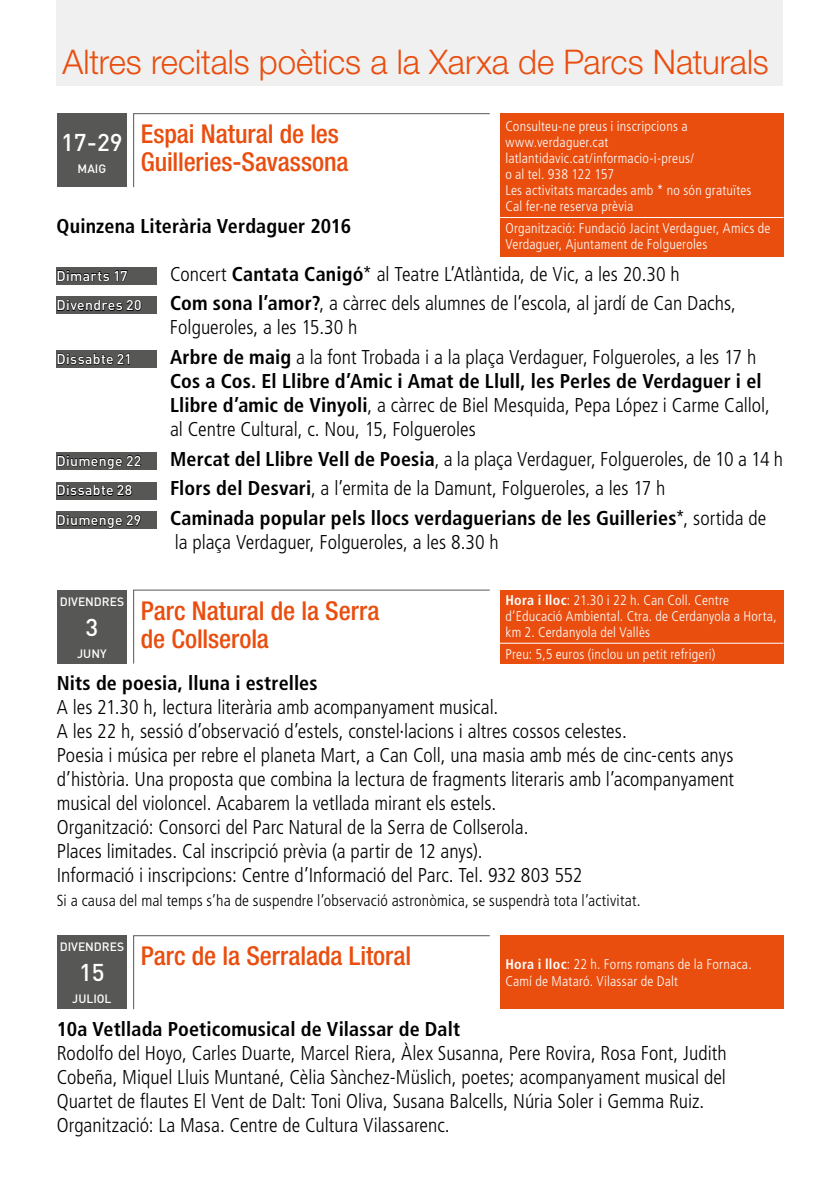
<style>
.page{position:relative;width:840px;height:1191px;background:#fff}
.page>*{position:absolute;margin:0;border:0;box-sizing:border-box;transform-origin:0 0}
.t1{font:300 34px "Helvetica Neue LT Std";letter-spacing:-.005em;color:#e94e0f}
.t2{font:500 condensed 26px/28px "Helvetica Neue LT Std";letter-spacing:-.005em;color:#e94e0f}
.t3{font:500 24px "DIN";color:#fff}
.t4{font:300 condensed 20px/24px "Frutiger LT Std";color:#000}
.t5{font:700 condensed 20px/24px "Frutiger LT Std";letter-spacing:.01em;color:#000}
.t6{font:300 condensed 16px "Frutiger LT Std";letter-spacing:.01em;color:#000}
.t7{font:300 condensed 14px/16px "Frutiger LT Std";letter-spacing:.015em;color:#fff}
.t8{font:500 14px "DIN";letter-spacing:.025em;color:#fff}
.t9{font:500 12px "DIN";color:#fff}
.s1{font-weight:700}
.s2{font-weight:300}
</style>
<div class="page">
<div style="left:56px;top:267px;width:101px;height:17px;background:#575756"></div>
<div style="left:56px;top:297px;width:101px;height:17px;background:#575756"></div>
<div style="left:56px;top:350px;width:101px;height:17px;background:#575756"></div>
<div style="left:56px;top:452px;width:101px;height:17px;background:#575756"></div>
<div style="left:56px;top:482px;width:101px;height:17px;background:#575756"></div>
<div style="left:56px;top:511px;width:101px;height:17px;background:#575756"></div>
<div style="left:499px;top:935px;width:284px;height:74px;background:#e94e0f"></div>
<div style="left:499px;top:590px;width:284px;height:73px;background:#e94e0f"></div>
<hr style="left:499px;top:643px;width:284px;height:1px;background:#fff">
<svg style="left:133px;top:935px;width:357px;height:74px"></svg>
<svg style="left:133px;top:589px;width:357px;height:75px"></svg>
<div style="left:57px;top:935px;width:70px;height:74px;background:#575756"></div>
<div style="left:57px;top:590px;width:70px;height:73px;background:#575756"></div>
<div style="left:57px;top:0;width:725px;height:85px;background:#f0f0f0"></div>
<div style="left:499px;top:113px;width:284px;height:144px;background:#e94e0f"></div>
<hr style="left:499px;top:217px;width:284px;height:1px;background:#fff">
<svg style="left:133px;top:113px;width:357px;height:75px"></svg>
<div style="left:57px;top:113px;width:70px;height:74px;background:#575756"></div>
<svg style="left:57px;top:270px;width:71px;height:12px"></svg>
<div style="left:135px;top:300px;width:6px;height:10px;border:1px solid #000;border-radius:3px"></div>
<svg style="left:57px;top:299px;width:82px;height:12px"></svg>
<svg style="left:57px;top:353px;width:73px;height:12px"></svg>
<svg style="left:57px;top:455px;width:84px;height:15px"></svg>
<svg style="left:57px;top:485px;width:76px;height:11px"></svg>
<svg style="left:57px;top:514px;width:85px;height:15px"></svg>
<h1 class="t1" style="left:62px;top:41px;width:707px">Altres recitals poètics a la Xarxa de Parcs Naturals</h1>
<p class="t7" style="left:505px;top:119px;width:247px">Consulteu-ne preus i inscripcions a www.verdaguer.cat latlantidavic.cat/informacio-i-preus/<br>o al tel. 938 122 157<br>Les activitats marcades amb * no són gratuïtes<br>Cal fer-ne reserva prèvia</p>
<p class="t7" style="left:505px;top:220px;width:266px">Organització: Fundació Jacint Verdaguer, Amics de<br>Verdaguer, Ajuntament de Folgueroles</p>
<h2 class="t2" style="left:141px;top:120px;width:209px">Espai Natural de les<br>Guilleries-Savassona</h2>
<p class="t3" style="left:61px;top:127px;width:63px">17-29</p>
<p class="t9" style="left:78px;top:161px;width:30px">MAIG</p>
<p class="t5" style="left:56px;top:214px;width:296px">Quinzena Literària Verdaguer 2016</p>
<p class="t8" style="left:56px;top:267px;width:73px">Dimarts 17</p>
<p class="t4" style="left:170px;top:262px;width:511px">Concert <span class="s1">Cantata Canigó</span>* al Teatre L’Atlàntida, de Vic, a les 20.30 h</p>
<p class="t8" style="left:56px;top:296px;width:87px">Divendres 20</p>
<p class="t4" style="left:170px;top:292px;width:567px"><span class="s1">Com sona l’amor?</span>, a càrrec dels alumnes de l’escola, al jardí de Can Dachs,<br>Folgueroles, a les 15.30 h</p>
<p class="t8" style="left:56px;top:350px;width:77px">Dissabte 21</p>
<p class="t4" style="left:170px;top:345px;width:601px"><span class="s1">Arbre de maig</span> a la font Trobada i a la plaça Verdaguer, Folgueroles, a les 17 h <span class="s1">Cos a Cos. El Llibre d’Amic i Amat de Llull, les Perles de Verdaguer i el Llibre d’amic de Vinyoli</span>, a càrrec de Biel Mesquida, Pepa López i Carme Callol, al Centre Cultural, c. Nou, 15, Folgueroles</p>
<p class="t8" style="left:56px;top:452px;width:86px">Diumenge 22</p>
<p class="t4" style="left:170px;top:447px;width:614px"><span class="s1">Mercat del Llibre Vell de Poesia</span>, a la plaça Verdaguer, Folgueroles, de 10 a 14 h</p>
<p class="t8" style="left:56px;top:481px;width:77px">Dissabte 28</p>
<p class="t4" style="left:170px;top:477px;width:496px"><span class="s1">Flors del Desvari</span>, a l’ermita de la Damunt, Folgueroles, a les 17 h</p>
<p class="t8" style="left:56px;top:511px;width:86px">Diumenge 29</p>
<p class="t5" style="left:170px;top:506px;width:597px">Caminada popular pels llocs verdaguerians de les Guilleries<span class="s2">*, sortida de la plaça Verdaguer, Folgueroles, a les 8.30 h</span></p>
<p class="t9" style="left:60px;top:593px;width:66px">DIVENDRES</p>
<p class="t3" style="left:85px;top:611px;width:14px">3</p>
<p class="t9" style="left:77px;top:645px;width:31px">JUNY</p>
<h2 class="t2" style="left:141px;top:596px;width:240px">Parc Natural de la Serra de Collserola</h2>
<p class="t7" style="left:505px;top:592px;width:273px"><span class="s1">Hora i lloc</span>: 21.30 i 22 h. Can Coll. Centre d’Educació Ambiental. Ctra. de Cerdanyola a Horta, km 2. Cerdanyola del Vallès</p>
<p class="t7" style="left:505px;top:646px;width:211px">Preu: 5,5 euros (inclou un petit refrigeri)</p>
<p class="t5" style="left:57px;top:671px;width:262px">Nits de poesia, lluna i estrelles</p>
<p class="t4" style="left:57px;top:695px;width:678px">A les 21.30 h, lectura literària amb acompanyament musical.<br>A les 22 h, sessió d’observació d’estels, constel·lacions i altres cossos celestes.<br>Poesia i música per rebre el planeta Mart, a Can Coll, una masia amb més de cinc-cents anys d’història. Una proposta que combina la lectura de fragments literaris amb l’acompanyament musical del violoncel. Acabarem la vetllada mirant els estels.<br>Organització: Consorci del Parc Natural de la Serra de Collserola.<br>Places limitades. Cal inscripció prèvia (a partir de 12 anys).<br>Informació i inscripcions: Centre d’Informació del Parc. Tel. 932 803 552</p>
<p class="t6" style="left:57px;top:891px;width:585px">Si a causa del mal temps s’ha de suspendre l’observació astronòmica, se suspendrà tota l’activitat.</p>
<p class="t9" style="left:60px;top:939px;width:66px">DIVENDRES</p>
<p class="t3" style="left:79px;top:957px;width:27px">15</p>
<p class="t9" style="left:72px;top:991px;width:41px">JULIOL</p>
<h2 class="t2" style="left:141px;top:941px;width:272px">Parc de la Serralada Litoral</h2>
<p class="t7" style="left:505px;top:956px;width:248px;line-height:17px"><span class="s1">Hora i lloc</span>: 22 h. Forns romans de la Fornaca.<br>Camí de Mataró. Vilassar de Dalt</p>
<p class="t5" style="left:57px;top:1016px;width:404px">10a Vetllada Poeticomusical de Vilassar de Dalt</p>
<p class="t4" style="left:57px;top:1041px;width:671px">Rodolfo del Hoyo, Carles Duarte, Marcel Riera, Àlex Susanna, Pere Rovira, Rosa Font, Judith Cobeña, Miquel Lluis Muntané, Cèlia Sànchez‐Müslich, poetes; acompanyament musical del Quartet de flautes El Vent de Dalt: Toni Oliva, Susana Balcells, Núria Soler i Gemma Ruiz.<br>Organització: La Masa. Centre de Cultura Vilassarenc.</p>
</div>
